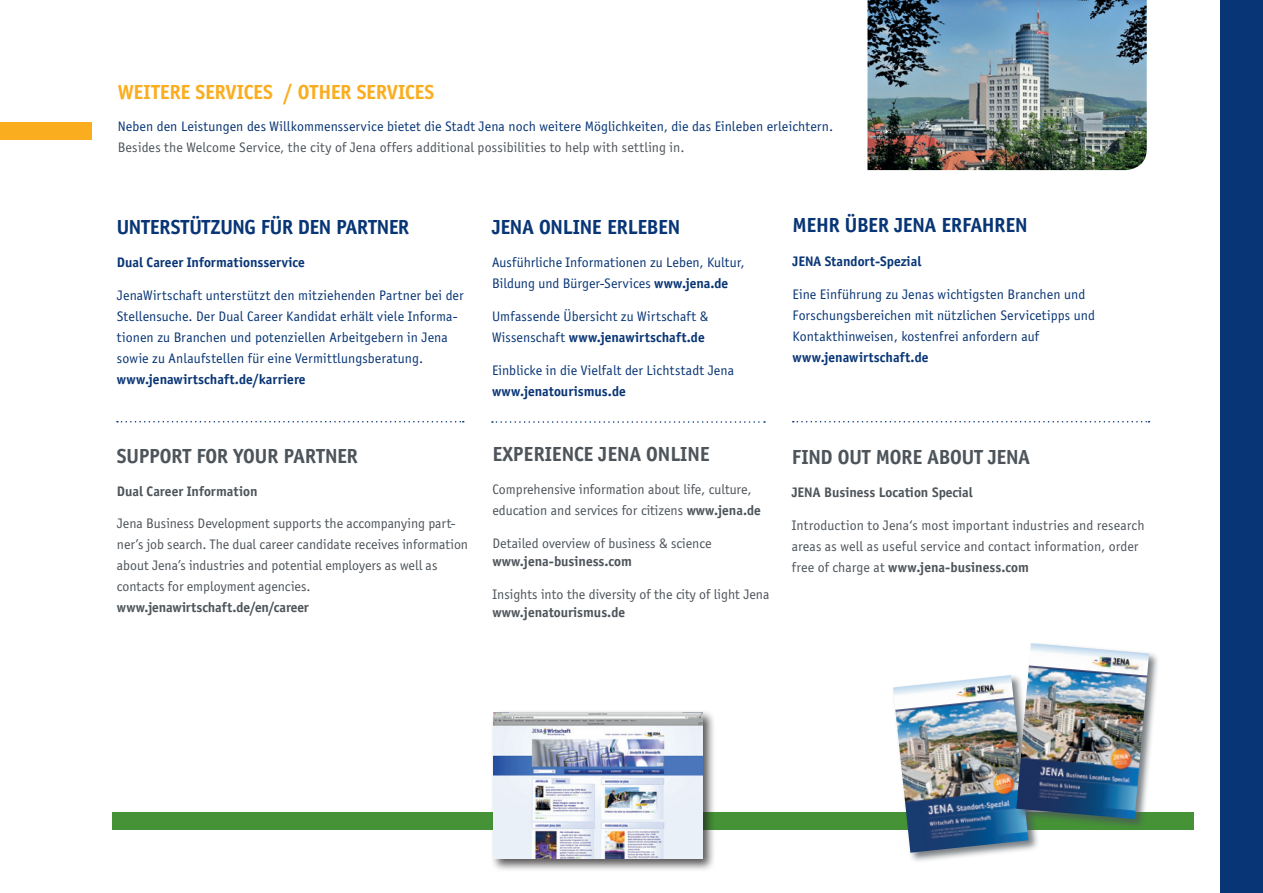
<style>
.page{position:relative;width:1263px;height:893px;background:#fff}
.page>*{position:absolute;margin:0;border:0;box-sizing:border-box;transform-origin:0 0}
.t1{font:700 21px "Officina Sans";letter-spacing:-.015em;color:#083575}
.t2{font:700 21px "Officina Sans";color:#4d545a}
.t3{font:700 21px "Officina Sans";letter-spacing:-.005em;color:#faad1e}
.t4{font:14.25px/21px "Officina Sans";letter-spacing:.01em;color:#083575}
.t5{font:14.25px/21px "Officina Sans";color:#4d545a}
.t6{font:700 14.25px "Officina Sans";color:#083575}
.t7{font:700 14.25px "Officina Sans";color:#4d545a}
.s1{color:#4d545a}
.s2{font-weight:700}
</style>
<div class="page">
<div style="left:112px;top:813px;width:1081px;height:17px;background:#459336"></div>
<div style="left:892px;top:674px;width:147px;height:190px;background:#4d545a;opacity:.75"></div>
<img style="left:893px;top:675px;width:135px;height:178px">
<div style="left:1015px;top:642px;width:145px;height:188px;background:#4d545a;opacity:.75"></div>
<img style="left:1016px;top:643px;width:133px;height:176px">
<svg style="left:117px;top:421px;width:347px;height:1px"></svg>
<div style="left:1220px;top:0;width:43px;height:893px;background:#083575"></div>
<div style="left:0;top:122px;width:92px;height:17px;background:#faad1e"></div>
<img style="left:867px;top:0;width:280px;height:170px">
<svg style="left:492px;top:421px;width:273px;height:2px"></svg>
<svg style="left:793px;top:421px;width:356px;height:1px"></svg>
<div style="left:490px;top:709px;width:226px;height:162px;background:#231f20;opacity:.75"></div>
<img style="left:493px;top:712px;width:210px;height:147px">
<h3 class="t3" style="left:118px;top:79px;width:318px">WEITERE SERVICES / OTHER SERVICES</h3>
<h3 class="t4" style="left:118px;top:116px;width:717px">Neben den Leistungen des Willkommensservice bietet die Stadt Jena noch weitere Möglichkeiten, die das Einleben erleichtern.<br><span class="s1">Besides the Welcome Service, the city of Jena offers additional possibilities to help with settling in.</span></h3>
<h3 class="t1" style="left:117px;top:215px;width:294px">UNTERSTÜTZUNG FÜR DEN PARTNER</h3>
<h3 class="t6" style="left:117px;top:254px;width:189px">Dual Career Informationsservice</h3>
<h3 class="t4" style="left:117px;top:285px;width:348px">JenaWirtschaft unterstützt den mitziehenden Partner bei der Stellensuche. Der Dual Career Kandidat erhält viele Informa&shy;tionen zu Branchen und potenziellen Arbeitgebern in Jena sowie zu Anlaufstellen für eine Vermittlungsberatung. <span class="s2">www.jenawirtschaft.de/karriere</span></h3>
<h3 class="t2" style="left:117px;top:443px;width:242px">SUPPORT FOR YOUR PARTNER</h3>
<h3 class="t7" style="left:117px;top:482px;width:142px">Dual Career Information</h3>
<h3 class="t5" style="left:117px;top:513px;width:353px">Jena Business Development supports the accompanying part&shy;ner’s job search. The dual career candidate receives information about Jena’s industries and potential employers as well as contacts for employment agencies. <span class="s2">www.jenawirtschaft.de/en/career</span></h3>
<h3 class="t1" style="left:492px;top:215px;width:190px">JENA ONLINE ERLEBEN</h3>
<h3 class="t4" style="left:492px;top:252px;width:254px">Ausführliche Informationen zu Leben, Kultur,<br>Bildung und Bürger-Services <span class="s2">www.jena.de</span></h3>
<h3 class="t4" style="left:492px;top:306px;width:218px">Umfassende Übersicht zu Wirtschaft &amp;<br>Wissenschaft <span class="s2">www.jenawirtschaft.de</span></h3>
<h3 class="t4" style="left:492px;top:360px;width:244px">Einblicke in die Vielfalt der Lichtstadt Jena <span class="s2">www.jenatourismus.de</span></h3>
<h3 class="t2" style="left:493px;top:442px;width:219px">EXPERIENCE JENA ONLINE</h3>
<h3 class="t5" style="left:493px;top:479px;width:270px">Comprehensive information about life, culture, education and services for citizens <span class="s2">www.jena.de</span></h3>
<h3 class="t5" style="left:493px;top:535px;width:220px;line-height:18px">Detailed overview of business &amp; science <span class="s2">www.jena-business.com</span></h3>
<h3 class="t5" style="left:493px;top:586px;width:278px;line-height:18px">Insights into the diversity of the city of light Jena <span class="s2">www.jenatourismus.de</span></h3>
<h3 class="t1" style="left:792px;top:213px;width:236px">MEHR ÜBER JENA ERFAHREN</h3>
<h3 class="t6" style="left:792px;top:252px;width:130px">JENA Standort-Spezial</h3>
<h3 class="t4" style="left:792px;top:283px;width:304px">Eine Einführung zu Jenas wichtigsten Branchen und Forschungsbereichen mit nützlichen Servicetipps und Kontakthinweisen, kostenfrei anfordern auf <span class="s2">www.jenawirtschaft.de</span></h3>
<h3 class="t2" style="left:792px;top:444px;width:240px">FIND OUT MORE ABOUT JENA</h3>
<h3 class="t7" style="left:792px;top:483px;width:183px">JENA Business Location Special</h3>
<h3 class="t5" style="left:792px;top:515px;width:354px">Introduction to Jena‘s most important industries and research areas as well as useful service and contact information, order free of charge at <span class="s2">www.jena-business.com</span></h3>
</div>
